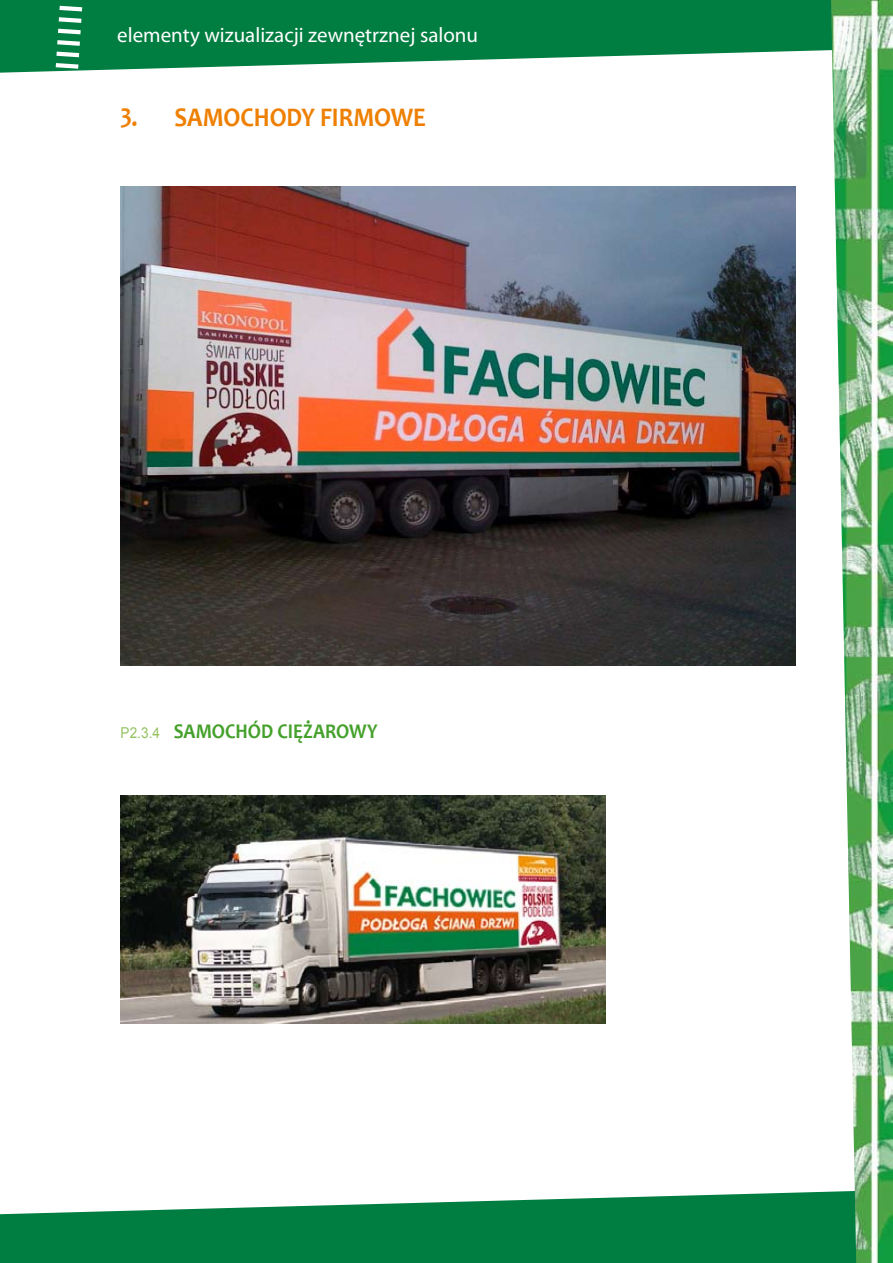
<style>
.page{position:relative;width:893px;height:1263px;background:#fff}
.page>*{position:absolute;margin:0;border:0;box-sizing:border-box;transform-origin:0 0}
.t1{font:700 27px "Candara";letter-spacing:-.005em;color:#ee7f00;scale:.9 1}
.t2{font:21px "Myriad Pro";color:#fff}
.t3{font:700 21px "Candara";color:#45a12b;scale:.9 1}
.s1{font-family:"Arial";font-weight:400;font-size:15px;color:#95c260}
</style>
<div class="page">
<svg style="left:0;top:1191px;width:831px;height:72px;fill:#007d40"></svg>
<svg style="left:0;top:0;width:831px;height:73px;fill:#007d40"></svg>
<svg style="left:50px;top:0;width:37px;height:73px"></svg>
<img style="left:831px;top:0;width:62px;height:1263px">
<img style="left:120px;top:187px;width:675px;height:478px">
<img style="left:120px;top:795px;width:485px;height:228px">
<p class="t2" style="left:117px;top:22px;width:362px">elementy wizualizacji zewnętrznej salonu</p>
<p class="t1" style="left:120px;top:101px;width:341px">3. SAMOCHODY FIRMOWE</p>
<p class="t3" style="left:120px;top:719px;width:287px"><span class="s1">P2.3.4</span> SAMOCHÓD CIĘŻAROWY</p>
</div>
